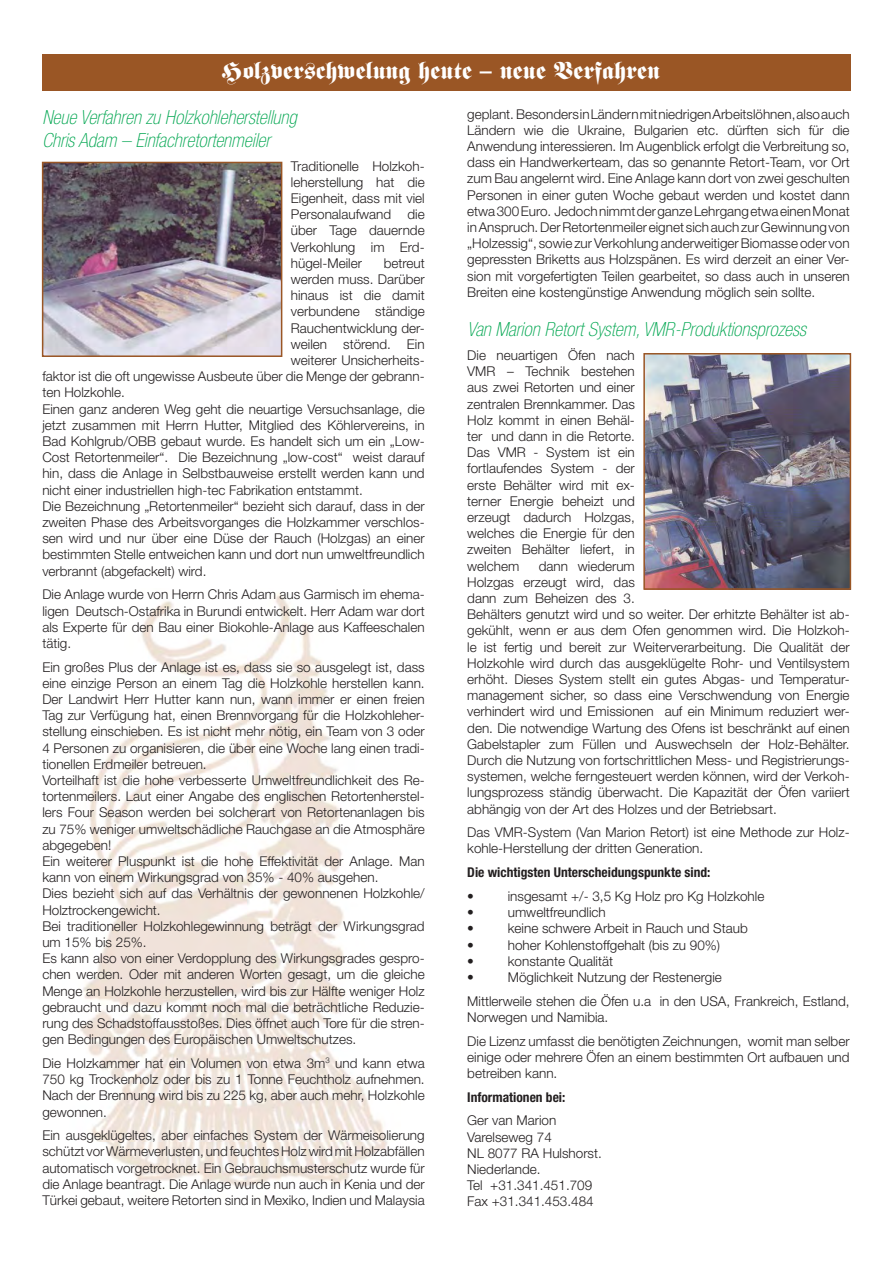
<style>
.page{position:relative;width:893px;height:1263px;background:#fff}
.page>*{position:absolute;margin:0;border:0;box-sizing:border-box;transform-origin:0 0}
.t1{font:24px "Fette Fraktur";color:#fff}
.t2{font:italic 100 condensed 19.5px/23.4px "Helvetica Neue";color:#00a650}
.t3{font:300 13.5px/16.2px "Helvetica Neue";color:#231f20}
.t4{font:700 condensed 13.5px "Helvetica Neue";color:#231f20}
</style>
<div class="page">
<img style="left:80px;top:593px;width:308px;height:594px">
<div style="left:42px;top:54px;width:809px;height:37px;background:#9a5625"></div>
<img style="left:45px;top:165px;width:234px;height:189px">
<div style="left:42px;top:162px;width:240px;height:195px;border:2px solid #9a5625"></div>
<img style="left:646px;top:356px;width:202px;height:231px">
<div style="left:643px;top:353px;width:208px;height:237px;border:2px solid #9a5625"></div>
<h1 class="t1" style="left:222px;top:62px;width:439px">Holzverschwelung heute – neue Verfahren</h1>
<h2 class="t2" style="left:42px;top:107px;width:256px">Neue Verfahren zu Holzkohleherstellung<br>Chris Adam – Einfachretortenmeiler</h2>
<p class="t3" style="left:291px;top:159px;width:135px;text-align:justify">Traditionelle Holzkoh&shy;leherstellung hat die Eigenheit, dass mit viel Personalaufwand die über Tage dauernde Verkohlung im Erd&shy;hügel-Meiler</p>
<p class="t3" style="left:383px;top:256px;width:43px">betreut</p>
<p class="t3" style="left:291px;top:272px;width:135px">werden muss. Darüber</p>
<p class="t3" style="left:291px;top:289px;width:135px">hinaus ist die damit</p>
<p class="t3" style="left:291px;top:305px;width:135px">verbundene ständige</p>
<p class="t3" style="left:291px;top:321px;width:135px">Rauchentwicklung der-</p>
<p class="t3" style="left:291px;top:337px;width:135px">weilen störend. Ein</p>
<p class="t3" style="left:291px;top:353px;width:135px">weiterer Unsicherheits-</p>
<p class="t3" style="left:42px;top:370px;width:384px">faktor ist die oft ungewisse Ausbeute über die Menge der gebrann-</p>
<p class="t3" style="left:42px;top:386px;width:84px">ten Holzkohle.</p>
<p class="t3" style="left:42px;top:402px;width:384px">Einen ganz anderen Weg geht die neuartige Versuchsanlage, die</p>
<p class="t3" style="left:42px;top:418px;width:384px">jetzt zusammen mit Herrn Hutter, Mitglied des Köhlervereins, in</p>
<p class="t3" style="left:42px;top:434px;width:384px">Bad Kohlgrub/OBB gebaut wurde. Es handelt sich um ein „Low-</p>
<p class="t3" style="left:42px;top:451px;width:384px">Cost Retortenmeiler“. Die Bezeichnung „low-cost“ weist darauf</p>
<p class="t3" style="left:42px;top:467px;width:384px">hin, dass die Anlage in Selbstbauweise erstellt werden kann und</p>
<p class="t3" style="left:42px;top:483px;width:322px">nicht einer industriellen high-tec Fabrikation entstammt.</p>
<p class="t3" style="left:42px;top:499px;width:384px">Die Bezeichnung „Retortenmeiler“ bezieht sich darauf, dass in der</p>
<p class="t3" style="left:42px;top:515px;width:384px">zweiten Phase des Arbeitsvorganges die Holzkammer verschlos-</p>
<p class="t3" style="left:42px;top:532px;width:384px">sen wird und nur über eine Düse der Rauch (Holzgas) an einer</p>
<p class="t3" style="left:42px;top:548px;width:384px">bestimmten Stelle entweichen kann und dort nun umweltfreundlich</p>
<p class="t3" style="left:42px;top:564px;width:166px">verbrannt (abgefackelt) wird.</p>
<p class="t3" style="left:42px;top:588px;width:384px;text-align:justify">Die Anlage wurde von Herrn Chris Adam aus Garmisch im ehema&shy;ligen Deutsch-Ostafrika in Burundi entwickelt. Herr Adam war dort als Experte für den Bau einer Biokohle-Anlage aus Kaffeeschalen tätig.</p>
<p class="t3" style="left:42px;top:660px;width:384px">Ein großes Plus der Anlage ist es, dass sie so ausgelegt ist, dass eine einzige Person an einem Tag die Holzkohle herstellen kann.<br>Der Landwirt Herr Hutter kann nun, wann immer er einen freien Tag zur Verfügung hat, einen Brennvorgang für die Holzkohleher&shy;stellung einschieben. Es ist nicht mehr nötig, ein Team von 3 oder 4 Personen zu organisieren, die über eine Woche lang einen tradi&shy;tionellen Erdmeiler betreuen.<br>Vorteilhaft ist die hohe verbesserte Umweltfreundlichkeit des Re&shy;tortenmeilers. Laut einer Angabe des englischen Retortenherstel&shy;lers Four Season werden bei solcherart von Retortenanlagen bis zu 75% weniger umweltschädliche Rauchgase an die Atmosphäre abgegeben!<br>Ein weiterer Pluspunkt ist die hohe Effektivität der Anlage. Man kann von einem Wirkungsgrad von 35% - 40% ausgehen.<br>Dies bezieht sich auf das Verhältnis der gewonnenen Holzkohle/ Holztrockengewicht.<br>Bei traditioneller Holzkohlegewinnung beträgt der Wirkungsgrad um 15% bis 25%.<br>Es kann also von einer Verdopplung des Wirkungsgrades gespro&shy;chen werden. Oder mit anderen Worten gesagt, um die gleiche Menge an Holzkohle herzustellen, wird bis zur Hälfte weniger Holz gebraucht und dazu kommt noch mal die beträchtliche Reduzie&shy;rung des Schadstoffausstoßes. Dies öffnet auch Tore für die stren&shy;gen Bedingungen des Europäischen Umweltschutzes.</p>
<p class="t3" style="left:42px;top:1056px;width:384px;text-align:justify">Die Holzkammer hat ein Volumen von etwa 3m<sup>3</sup> und kann etwa 750 kg Trockenholz oder bis zu 1 Tonne Feuchtholz aufnehmen.<br>Nach der Brennung wird bis zu 225 kg, aber auch mehr, Holzkohle gewonnen.</p>
<p class="t3" style="left:42px;top:1129px;width:384px;text-align:justify">Ein ausgeklügeltes, aber einfaches System der Wärmeisolierung schützt vor Wärmeverlusten, und feuchtes Holz wird mit Holzabfällen automatisch vorgetrocknet. Ein Gebrauchsmusterschutz wurde für die Anlage beantragt. Die Anlage wurde nun auch in Kenia und der Türkei gebaut, weitere Retorten sind in Mexiko, Indien und Malaysia</p>
<p class="t3" style="left:467px;top:107px;width:384px;text-align:justify">geplant. Besonders in Ländern mit niedrigen Arbeitslöhnen, also auch Ländern wie die Ukraine, Bulgarien etc. dürften sich für die Anwendung interessieren. Im Augenblick erfolgt die Verbreitung so, dass ein Handwerkerteam, das so genannte Retort-Team, vor Ort zum Bau angelernt wird. Eine Anlage kann dort von zwei geschulten Personen in einer guten Woche gebaut werden und kostet dann etwa 300 Euro. Jedoch nimmt der ganze Lehrgang etwa einen Monat in Anspruch. Der Retortenmeiler eignet sich auch zur Gewinnung von „Holzessig“, sowie zur Verkohlung anderweitiger Biomasse oder von gepressten Briketts aus Holzspänen. Es wird derzeit an einer Ver&shy;sion mit vorgefertigten Teilen gearbeitet, so dass auch in unseren Breiten eine kostengünstige Anwendung möglich sein sollte.</p>
<h2 class="t2" style="left:467px;top:319px;width:340px">Van Marion Retort System, VMR-Produktionsprozess</h2>
<p class="t3" style="left:467px;top:348px;width:169px;text-align:justify">Die neuartigen Öfen nach VMR – Technik bestehen aus zwei Retorten und einer zentralen Brennkammer. Das Holz kommt in einen Behäl&shy;ter und dann in die Retorte.<br>Das VMR - System ist ein fortlaufendes System - der erste Behälter wird mit ex&shy;terner Energie beheizt und erzeugt dadurch Holzgas, welches die Energie für den zweiten Behälter liefert, in welchem</p>
<p class="t3" style="left:467px;top:559px;width:384px;text-indent:72px">dann wiederum<br>Holzgas erzeugt wird, das<br>dann zum Beheizen des 3.<br>Behälters genutzt wird und so weiter. Der erhitzte Behälter ist ab&shy;gekühlt, wenn er aus dem Ofen genommen wird. Die Holzkoh&shy;le ist fertig und bereit zur Weiterverarbeitung. Die Qualität der Holzkohle wird durch das ausgeklügelte Rohr- und Ventilsystem erhöht. Dieses System stellt ein gutes Abgas- und Temperatur&shy;management sicher, so dass eine Verschwendung von Energie verhindert wird und Emissionen auf ein Minimum reduziert wer&shy;den. Die notwendige Wartung des Ofens ist beschränkt auf einen Gabelstapler zum Füllen und Auswechseln der Holz-Behälter.<br>Durch die Nutzung von fortschrittlichen Mess- und Registrierungs&shy;systemen, welche ferngesteuert werden können, wird der Verkoh&shy;lungsprozess ständig überwacht. Die Kapazität der Öfen variiert abhängig von der Art des Holzes und der Betriebsart.</p>
<p class="t3" style="left:467px;top:826px;width:384px">Das VMR-System (Van Marion Retort) ist eine Methode zur Holz&shy;kohle-Herstellung der dritten Generation.</p>
<p class="t4" style="left:467px;top:868px;width:245px">Die wichtigsten Unterscheidungspunkte sind:</p>
<p class="t3" style="left:467px;top:889px;width:8px">•</p>
<p class="t3" style="left:508px;top:889px;width:258px">insgesamt +/- 3,5 Kg Holz pro Kg Holzkohle</p>
<p class="t3" style="left:467px;top:905px;width:8px">•</p>
<p class="t3" style="left:508px;top:905px;width:100px">umweltfreundlich</p>
<p class="t3" style="left:467px;top:922px;width:8px">•</p>
<p class="t3" style="left:508px;top:922px;width:241px">keine schwere Arbeit in Rauch und Staub</p>
<p class="t3" style="left:467px;top:938px;width:8px">•</p>
<p class="t3" style="left:508px;top:938px;width:214px">hoher Kohlenstoffgehalt (bis zu 90%)</p>
<p class="t3" style="left:467px;top:954px;width:8px">•</p>
<p class="t3" style="left:508px;top:954px;width:107px">konstante Qualität</p>
<p class="t3" style="left:467px;top:970px;width:8px">•</p>
<p class="t3" style="left:467px;top:967px;width:384px;line-height:23.7px;text-indent:41px">Möglichkeit Nutzung der Restenergie<br>Mittlerweile stehen die Öfen u.a in den USA, Frankreich, Estland,</p>
<p class="t3" style="left:467px;top:1006px;width:384px;line-height:23.7px">Norwegen und Namibia.<br>Die Lizenz umfasst die benötigten Zeichnungen, womit man selber</p>
<p class="t3" style="left:467px;top:1050px;width:384px">einige oder mehrere Öfen an einem bestimmten Ort aufbauen und betreiben kann.</p>
<p class="t4" style="left:467px;top:1092px;width:100px">Informationen bei:</p>
<p class="t3" style="left:467px;top:1114px;width:136px">Ger van Marion<br>Varelseweg 74<br>NL 8077 RA Hulshorst.<br>Niederlande.<br>Tel +31.341.451.709<br>Fax +31.341.453.484</p>
</div>
